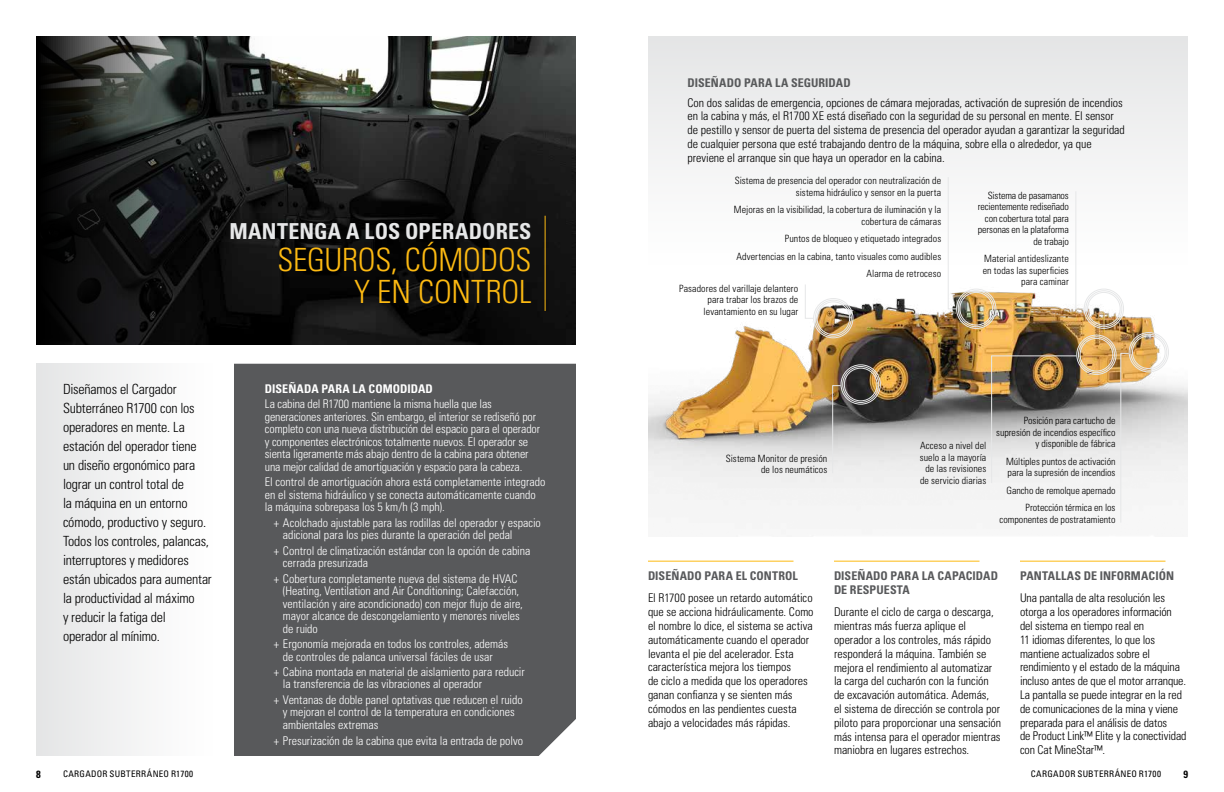
<style>
.page{position:relative;width:1224px;height:792px;background:#fff}
.page>*{position:absolute;margin:0;border:0;box-sizing:border-box;transform-origin:0 0}
.Copy{font:300 condensed 32px/32px "Univers LT Std";letter-spacing:-.005em;color:#fdba12;text-align:right}
.Copy-2{font:700 condensed 22px "Univers LT Std";letter-spacing:.01em;color:#e6e7e8}
.Copy-3{font:300 condensed 14px/19px "Univers LT Std";letter-spacing:-.015em;color:#000}
.Copy-4{font:300 condensed 12px/13.8px "Univers LT Std";letter-spacing:-.005em;color:#000}
.Copy-5{font:300 condensed 12px/12.5px "Univers LT Std";letter-spacing:-.005em;color:#fff}
.Call_out_with_rule{font:700 condensed 12px/14px "Univers LT Std";letter-spacing:.005em;color:#58595b}
.Copy-6{font:700 condensed 12px "Univers LT Std";letter-spacing:.005em;color:#fff}
.Copy-7{font:700 condensed 12px "Univers LT Std";letter-spacing:.005em;color:#58595b}
.t1{font:700 condensed 10.5px "Univers LT Std";color:#000}
.Copy-8{font:300 condensed 10px/11.5px "Univers LT Std";color:#000;text-align:right}
.t2{font:condensed 9px "Univers LT Std";letter-spacing:.035em;color:#000}
.s1{font-style:inherit}
</style>
<div class="page">
<div style="left:648px;top:36px;width:540px;height:228px;background:linear-gradient(to right,#f2f2f3,#f2f2f3)"></div>
<div style="left:36px;top:364px;width:176px;height:392px;background:#f2f2f3"></div>
<div style="left:234px;top:364px;width:342px;height:392px;background:#58595b"></div>
<img style="left:648px;top:288px;width:540px;height:240px">
<img style="left:36px;top:36px;width:540px;height:308px">
<hr style="left:648px;top:561px;width:146px;height:1px;background:#fdba12">
<hr style="left:834px;top:561px;width:146px;height:1px;background:#fdba12">
<hr style="left:1020px;top:561px;width:146px;height:1px;background:#fdba12">
<div style="left:956px;top:289px;width:40px;height:40px;border:1px solid #e6e7e8;border-radius:50%"></div>
<div style="left:958px;top:290px;width:37px;height:37px;border:1px solid #e6e7e8;border-radius:50%"></div>
<div style="left:960px;top:292px;width:33px;height:33px;border:1px solid #e6e7e8;border-radius:50%"></div>
<div style="left:813px;top:298px;width:40px;height:40px;border:1px solid #e6e7e8;border-radius:50%"></div>
<div style="left:815px;top:300px;width:37px;height:37px;border:1px solid #e6e7e8;border-radius:50%"></div>
<div style="left:817px;top:302px;width:33px;height:33px;border:1px solid #e6e7e8;border-radius:50%"></div>
<div style="left:1084px;top:289px;width:40px;height:40px;border:1px solid #e6e7e8;border-radius:50%"></div>
<div style="left:1086px;top:290px;width:36px;height:37px;border:1px solid #e6e7e8;border-radius:50%"></div>
<div style="left:1087px;top:292px;width:34px;height:33px;border:1px solid #e6e7e8;border-radius:50%"></div>
<div style="left:1129px;top:332px;width:40px;height:40px;border:1px solid #e6e7e8;border-radius:50%"></div>
<div style="left:1131px;top:334px;width:36px;height:37px;border:1px solid #e6e7e8;border-radius:50%"></div>
<div style="left:1132px;top:336px;width:34px;height:33px;border:1px solid #e6e7e8;border-radius:50%"></div>
<div style="left:841px;top:365px;width:40px;height:40px;border:1px solid #e6e7e8;border-radius:50%"></div>
<div style="left:842px;top:366px;width:37px;height:37px;border:1px solid #e6e7e8;border-radius:50%"></div>
<div style="left:844px;top:368px;width:33px;height:33px;border:1px solid #e6e7e8;border-radius:50%"></div>
<div style="left:1076px;top:335px;width:40px;height:40px;border:1px solid #e6e7e8;border-radius:50%"></div>
<div style="left:1078px;top:336px;width:37px;height:37px;border:1px solid #e6e7e8;border-radius:50%"></div>
<div style="left:1080px;top:338px;width:33px;height:33px;border:1px solid #e6e7e8;border-radius:50%"></div>
<svg style="left:947px;top:242px;width:10px;height:68px"></svg>
<svg style="left:804px;top:284px;width:10px;height:35px"></svg>
<svg style="left:1075px;top:242px;width:10px;height:68px"></svg>
<svg style="left:1120px;top:352px;width:10px;height:172px"></svg>
<svg style="left:832px;top:385px;width:10px;height:89px"></svg>
<svg style="left:991px;top:355px;width:86px;height:129px;background:#a9a298"></svg>
<hr style="left:545px;top:216px;width:1px;height:95px;background:#fdba12">
<p class="Copy-2" style="left:229px;top:218px;width:304px">MANTENGA A LOS OPERADORES</p>
<p class="Copy" style="left:278px;top:244px;width:255px">SEGUROS, CÓMODOS<br>Y EN CONTROL</p>
<p class="Copy-3" style="left:63px;top:380px;width:150px">Diseñamos el Cargador<br>Subterráneo R1700 con los operadores en mente. La estación del operador tiene un diseño ergonómico para lograr un control total de<br>la máquina en un entorno cómodo, productivo y seguro.<br>Todos los controles, palancas, interruptores y medidores están ubicados para aumentar la productividad al máximo<br>y reducir la fatiga del operador al mínimo.</p>
<p class="Copy-6" style="left:265px;top:381px;width:170px">DISEÑADA PARA LA COMODIDAD</p>
<p class="Copy-5" style="left:265px;top:398px;width:277px">La cabina del R1700 mantiene la misma huella que las generaciones anteriores. Sin embargo, el interior se rediseñó por completo con una nueva distribución del espacio para el operador y componentes electrónicos totalmente nuevos. El operador se sienta ligeramente más abajo dentro de la cabina para obtener una mejor calidad de amortiguación y espacio para la cabeza.</p>
<p class="Copy-5" style="left:265px;top:476px;width:282px">El control de amortiguación ahora está completamente integrado en el sistema hidráulico y se conecta automáticamente cuando la máquina sobrepasa los 5 km/h (3 mph).</p>
<p class="Copy-5" style="left:283px;top:516px;width:259px;text-indent:-9px">+ Acolchado ajustable para las rodillas del operador y espacio adicional para los pies durante la operación del pedal</p>
<p class="Copy-5" style="left:283px;top:544px;width:249px;text-indent:-9px">+ Control de climatización estándar con la opción de cabina cerrada presurizada</p>
<p class="Copy-5" style="left:283px;top:572px;width:241px;text-indent:-9px">+ Cobertura completamente nueva del sistema de HVAC (Heating, Ventilation and Air Conditioning; Calefacción, ventilación y aire acondicionado) con mejor flujo de aire, mayor alcance de descongelamiento y menores niveles de ruido</p>
<p class="Copy-5" style="left:274px;top:638px;width:236px;text-align:center">+ Ergonomía mejorada en todos los controles, además de controles de palanca universal fáciles de usar</p>
<p class="Copy-5" style="left:283px;top:665px;width:243px;text-indent:-9px">+ Cabina montada en material de aislamiento para reducir la transferencia de las vibraciones al operador</p>
<p class="Copy-5" style="left:283px;top:693px;width:241px;text-indent:-9px">+ Ventanas de doble panel optativas que reducen el ruido y mejoran el control de la temperatura en condiciones ambientales extremas</p>
<p class="Copy-5" style="left:274px;top:735px;width:251px">+ Presurización de la cabina que evita la entrada de polvo</p>
<p class="Copy-7" style="left:687px;top:75px;width:165px">DISEÑADO PARA LA SEGURIDAD</p>
<p class="Copy-4" style="left:687px;top:95px;width:439px">Con dos salidas de emergencia, opciones de cámara mejoradas, activación de supresión de incendios en la cabina y más, el R1700 XE está diseñado con la seguridad de su personal en mente. El sensor de pestillo y sensor de puerta del sistema de presencia del operador ayudan a garantizar la seguridad de cualquier persona que esté trabajando dentro de la máquina, sobre ella o alrededor, ya que previene el arranque sin que haya un operador en la cabina.</p>
<p class="Copy-8" style="left:735px;top:175px;width:208px">Sistema de presencia del operador con neutralización de sistema hidráulico y sensor en la puerta</p>
<p class="Copy-8" style="left:734px;top:204px;width:209px">Mejoras en la visibilidad, la cobertura de iluminación y la cobertura de cámaras</p>
<p class="Copy-8" style="left:785px;top:233px;width:158px">Puntos de bloqueo y etiquetado integrados</p>
<p class="Copy-8" style="left:736px;top:251px;width:206px">Advertencias en la cabina, tanto visuales como audibles</p>
<p class="Copy-8" style="left:866px;top:268px;width:76px">Alarma de retroceso</p>
<p class="Copy-8" style="left:679px;top:282px;width:121px">Pasadores del varillaje delantero para trabar los brazos de levantamiento en su lugar</p>
<p class="Copy-8" style="left:978px;top:189px;width:93px">Sistema de pasamanos recientemente rediseñado con cobertura total para personas en la plataforma de trabajo</p>
<p class="Copy-8" style="left:983px;top:253px;width:88px">Material antideslizante en todas las superficies para caminar</p>
<p class="Copy-8" style="left:726px;top:452px;width:103px">Sistema Monitor de presión de los neumáticos</p>
<p class="Copy-8" style="left:920px;top:440px;width:68px;text-align:center">Acceso a nivel del suelo a la mayoría de las revisiones de servicio diarias</p>
<p class="Copy-8" style="left:996px;top:415px;width:121px">Posición para cartucho de supresión de incendios específico y disponible de fábrica</p>
<p class="Copy-8" style="left:1006px;top:455px;width:111px;text-align:left">Múltiples puntos de activación para la supresión de incendios</p>
<p class="Copy-8" style="left:1006px;top:484px;width:111px">Gancho de remolque apernado</p>
<p class="Copy-8" style="left:1000px;top:502px;width:117px">Protección térmica en los componentes de postratamiento</p>
<p class="Call_out_with_rule" style="left:648px;top:568px;width:151px">DISEÑADO PARA EL CONTROL</p>
<p class="Copy-4" style="left:648px;top:591px;width:167px">El R1700 posee un retardo automático que se acciona hidráulicamente. Como el nombre lo dice, el sistema se activa automáticamente cuando el operador levanta el pie del acelerador. Esta característica mejora los tiempos<br>de ciclo a medida que los operadores ganan confianza y se sienten más cómodos en las pendientes cuesta abajo a velocidades más rápidas.</p>
<p class="Call_out_with_rule" style="left:834px;top:568px;width:166px">DISEÑADO PARA LA CAPACIDAD<br>DE RESPUESTA</p>
<p class="Copy-4" style="left:834px;top:605px;width:169px">Durante el ciclo de carga o descarga, mientras más fuerza aplique el operador a los controles, más rápido responderá la máquina. También se mejora el rendimiento al automatizar la carga del cucharón con la función de excavación automática. Además,<br>el sistema de dirección se controla por piloto para proporcionar una sensación más intensa para el operador mientras maniobra en lugares estrechos.</p>
<p class="Call_out_with_rule" style="left:1020px;top:568px;width:156px">PANTALLAS DE INFORMACIÓN</p>
<p class="Copy-4" style="left:1020px;top:591px;width:168px">Una pantalla de alta resolución les otorga a los operadores información del sistema en tiempo real en<br>11 idiomas diferentes, lo que los mantiene actualizados sobre el rendimiento y el estado de la máquina incluso antes de que el motor arranque.<br>La pantalla se puede integrar en la red de comunicaciones de la mina y viene preparada para el análisis de datos<br>de Product Link™ Elite y la conectividad con Cat MineStar™.</p>
<p class="t1" style="left:36px;top:768px;width:6px">8</p>
<p class="t2" style="left:63px;top:768px;width:132px">CARGADOR SUBTERRÁNEO <span class="s1">R1700</span></p>
<p class="t2" style="left:1031px;top:768px;width:132px">CARGADOR SUBTERRÁNEO <span class="s1">R1700</span></p>
<p class="t1" style="left:1183px;top:768px;width:6px">9</p>
</div>
